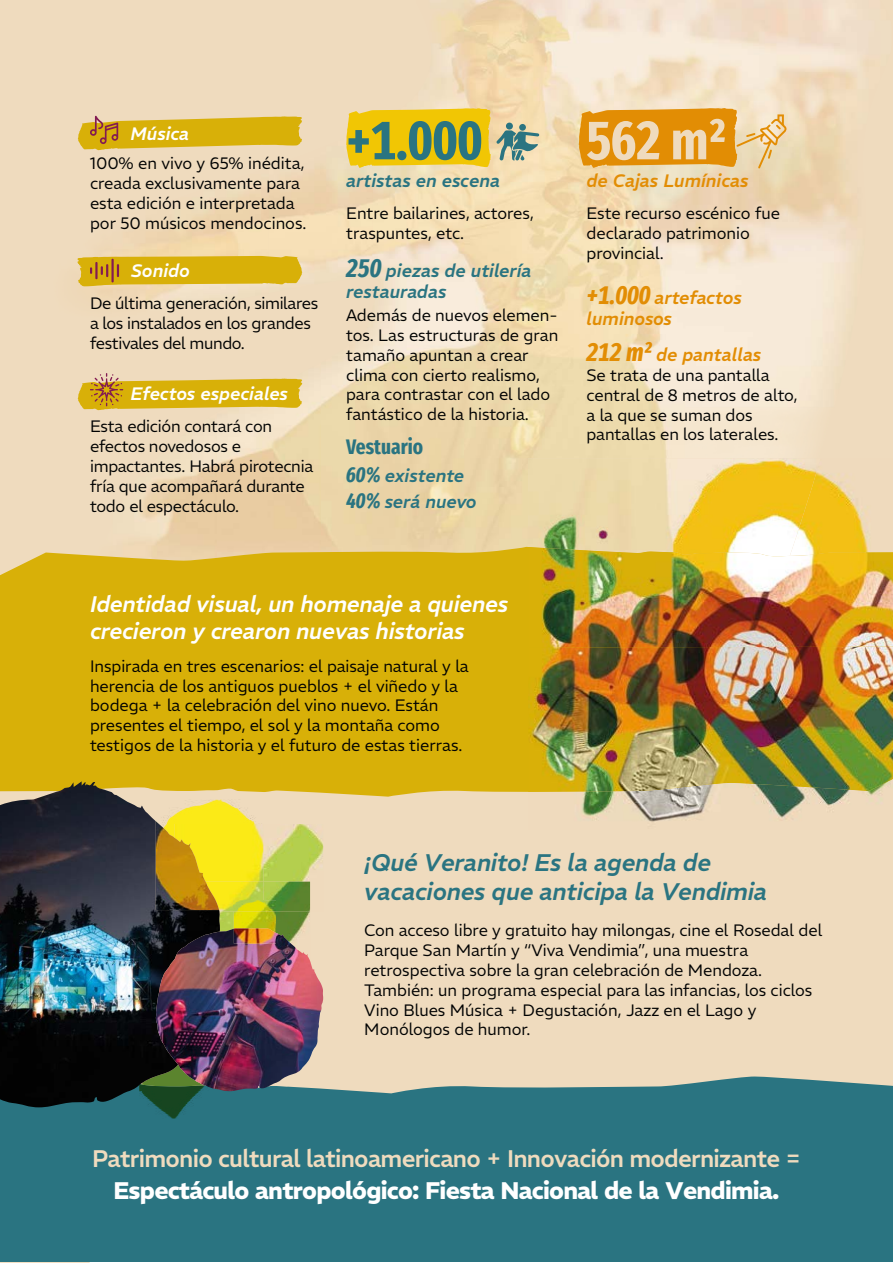
<style>
.page{position:relative;width:893px;height:1263px;background:#fff}
.page>*{position:absolute;margin:0;border:0;box-sizing:border-box;transform-origin:0 0}
.t1{font:700 extra-condensed 54px "Fira Sans";color:#2a7481}
.t2{font:700 extra-condensed 54px "Fira Sans";color:#efdbbe}
.t3{font:500 24px "REM";letter-spacing:-.03em;color:#efdbbe}
.t4{font:italic 500 24px/28.8px "REM";letter-spacing:-.01em;color:#2a7481}
.t5{font:700 24px "REM";letter-spacing:-.03em;color:#fff}
.t6{font:italic 500 22.5px/27px "REM";letter-spacing:-.01em;color:#fff}
.t7{font:700 extra-condensed 21px "Fira Sans";color:#2a7481}
.t8{font:italic 500 18px/25.2px "REM";color:#2a7481}
.t9{font:italic 500 18px/21.6px "REM";color:#e28d04}
.t10{font:italic 500 18px "REM";color:#fff}
.t11{font:300 16.5px/19.8px "REM";color:#010202}
.t12{font:300 16.5px/19.8px "REM";letter-spacing:-.02em;color:#010202}
.s1{font-family:"Fira Sans";font-weight:700;font-stretch:extra-condensed;font-size:25.5px}
.s2{font-family:"Fira Sans";font-weight:700;font-stretch:extra-condensed;font-size:21px}
</style>
<div class="page">
<div style="left:0;top:0;width:893px;height:738px;background:#efdbbe"></div>
<img style="left:373px;top:0;width:311px;height:458px">
<img style="left:684px;top:0;width:187px;height:407px">
<img style="left:269px;top:166px;width:104px;height:107px">
<img style="left:113px;top:188px;width:156px;height:113px">
<img style="left:82px;top:253px;width:31px;height:45px">
<img style="left:321px;top:345px;width:52px;height:202px">
<img style="left:217px;top:381px;width:104px;height:166px">
<img style="left:142px;top:436px;width:75px;height:111px">
<div style="left:684px;top:407px;width:130px;height:51px;background:#f5e6ce"></div>
<div style="left:372px;top:458px;width:156px;height:89px;background:#ead4a6"></div>
<div style="left:0;top:1002px;width:893px;height:259px;background:#2a7481"></div>
<div style="left:220px;top:797px;width:673px;height:112px;background:#efdbbe"></div>
<svg style="left:227px;top:909px;width:666px;height:184px;background:#dccab4"></svg>
<svg style="left:0;top:547px;width:528px;height:99px;background:#d9b215"></svg>
<div style="left:0;top:646px;width:528px;height:151px;background:#d8b008"></div>
<img style="left:820px;top:473px;width:48px;height:74px">
<img style="left:528px;top:458px;width:292px;height:89px">
<img style="left:528px;top:792px;width:365px;height:37px">
<img style="left:528px;top:547px;width:365px;height:245px">
<svg style="left:77px;top:256px;width:225px;height:30px;background:#d8b01c"></svg>
<svg style="left:78px;top:373px;width:225px;height:37px"></svg>
<svg style="left:579px;top:108px;width:208px;height:60px"></svg>
<svg style="left:346px;top:108px;width:193px;height:60px"></svg>
<svg style="left:78px;top:116px;width:224px;height:34px"></svg>
<img style="left:263px;top:824px;width:60px;height:87px">
<img style="left:310px;top:911px;width:13px;height:81px">
<img style="left:157px;top:1088px;width:131px;height:30px">
<img style="left:220px;top:1064px;width:68px;height:24px">
<img style="left:220px;top:882px;width:90px;height:79px">
<img style="left:0;top:782px;width:220px;height:325px">
<img style="left:156px;top:931px;width:71px;height:154px">
<img style="left:156px;top:799px;width:107px;height:25px">
<img style="left:219px;top:824px;width:44px;height:58px">
<img style="left:219px;top:882px;width:44px;height:28px">
<img style="left:156px;top:821px;width:63px;height:89px">
<img style="left:234px;top:900px;width:42px;height:28px">
<img style="left:234px;top:928px;width:42px;height:16px">
<img style="left:234px;top:900px;width:29px;height:10px">
<p class="t10" style="left:131px;top:121px;width:60px">Música</p>
<p class="t11" style="left:90px;top:152px;width:218px">100% en vivo y 65% inédita, creada exclusivamente para esta edición e interpretada por 50 músicos mendocinos.</p>
<p class="t10" style="left:131px;top:257px;width:61px">Sonido</p>
<p class="t12" style="left:90px;top:292px;width:230px">De última generación, similares a los instalados en los grandes festivales del mundo.</p>
<p class="t10" style="left:131px;top:381px;width:159px">Efectos especiales</p>
<p class="t11" style="left:90px;top:415px;width:225px">Esta edición contará con efectos novedosos e impactantes. Habrá pirotecnia fría que acompañará durante todo el espectáculo.</p>
<h1 class="t1" style="left:346px;top:96px;width:138px">+1.000</h1>
<h1 class="t2" style="left:586px;top:96px;width:142px">562 m²</h1>
<p class="t8" style="left:346px;top:166px;width:155px">artistas en escena</p>
<p class="t9" style="left:586px;top:168px;width:164px">de Cajas Lumínicas</p>
<p class="t11" style="left:346px;top:202px;width:189px">Entre bailarines, actores, traspuntes, etc.</p>
<p class="t8" style="left:346px;top:258px;width:187px;line-height:21.6px"><span class="s1">250</span> piezas de utilería restauradas</p>
<p class="t11" style="left:346px;top:304px;width:214px">Además de nuevos elemen&shy;tos. Las estructuras de gran tamaño apuntan a crear clima con cierto realismo, para contrastar con el lado fantástico de la historia.</p>
<p class="t7" style="left:346px;top:429px;width:78px">Vestuario</p>
<p class="t8" style="left:346px;top:462px;width:132px"><span class="s2">60%</span> existente<br><span class="s2">40%</span> será nuevo</p>
<p class="t11" style="left:586px;top:202px;width:195px">Este recurso escénico fue declarado patrimonio provincial.</p>
<p class="t9" style="left:586px;top:285px;width:157px"><span class="s1">+1.000</span> artefactos luminosos</p>
<p class="t9" style="left:586px;top:343px;width:176px"><span class="s1">212 m²</span> de pantallas</p>
<p class="t11" style="left:586px;top:364px;width:213px">Se trata de una pantalla central de 8 metros de alto, a la que se suman dos pantallas en los laterales.</p>
<h3 class="t6" style="left:90px;top:588px;width:420px">Identidad visual, un homenaje a quienes crecieron y crearon nuevas historias</h3>
<p class="t11" style="left:90px;top:655px;width:380px">Inspirada en tres escenarios: el paisaje natural y la herencia de los antiguos pueblos + el viñedo y la bodega + la celebración del vino nuevo. Están presentes el tiempo, el sol y la montaña como testigos de la historia y el futuro de estas tierras.</p>
<h2 class="t4" style="left:364px;top:846px;width:404px">¡Qué Veranito! Es la agenda de vacaciones que anticipa la Vendimia</h2>
<p class="t11" style="left:364px;top:919px;width:460px">Con acceso libre y gratuito hay milongas, cine el Rosedal del Parque San Martín y “Viva Vendimia”, una muestra retrospectiva sobre la gran celebración de Mendoza.<br>También: un programa especial para las infancias, los ciclos Vino Blues Música + Degustación, Jazz en el Lago y Monólogos de humor.</p>
<h2 class="t3" style="left:92px;top:1141px;width:710px">Patrimonio cultural latinoamericano + Innovación modernizante =</h2>
<h2 class="t5" style="left:114px;top:1172px;width:667px">Espectáculo antropológico: Fiesta Nacional de la Vendimia.</h2>
</div>
